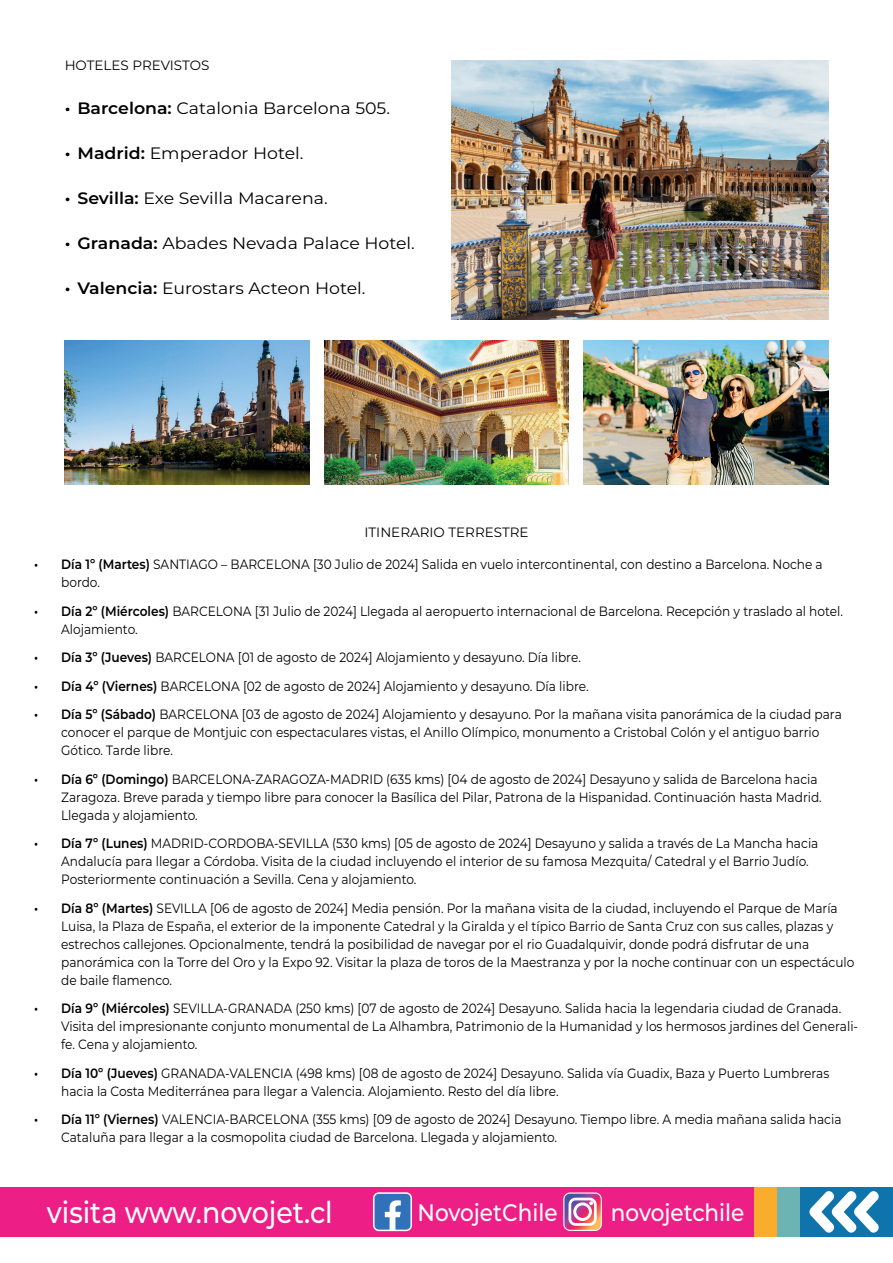
<style>
.page{position:relative;width:893px;height:1263px;background:#fff}
.page>*{position:absolute;margin:0;border:0;box-sizing:border-box;transform-origin:0 0}
.t1{font:500 30px "Montserrat";color:#fff;scale:.9 1}
.t2{font:500 23.85px "Montserrat";color:#fff;scale:.9 1}
.t3{font:16.5px "Montserrat";color:#000001;scale:1.05 1}
.t4{font:13.5px/18px "Montserrat";color:#000001;scale:.9 1}
.t5{font:13.5px "Montserrat";color:#000001}
.s1{font-weight:600}
</style>
<div class="page">
<div style="left:0;top:1187px;width:893px;height:49px;background:#ed1f87"></div>
<div style="left:754px;top:1187px;width:23px;height:49px;background:#faac2d"></div>
<div style="left:777px;top:1187px;width:24px;height:49px;background:#6cb4b3"></div>
<div style="left:801px;top:1187px;width:92px;height:49px;background:#0f74ab"></div>
<svg style="left:809px;top:1191px;width:70px;height:42px"></svg>
<div style="left:563px;top:1192px;width:39px;height:39px;border:1px solid #fff;border-radius:6px"></div>
<svg style="left:564px;top:1193px;width:37px;height:37px"></svg>
<div style="left:374px;top:1193px;width:37px;height:37px;background:#3071b9;border-radius:5px"></div>
<div style="left:373px;top:1192px;width:39px;height:39px;border:2px solid #fff;border-radius:5px"></div>
<svg style="left:385px;top:1200px;width:16px;height:30px"></svg>
<img style="left:584px;top:340px;width:244px;height:144px">
<img style="left:324px;top:340px;width:245px;height:144px">
<img style="left:65px;top:340px;width:244px;height:144px">
<img style="left:452px;top:61px;width:376px;height:259px">
<p class="t5" style="left:65px;top:56px;width:146px">HOTELES PREVISTOS</p>
<p class="t3" style="left:65px;top:96px;width:311px"><span class="s1">• Barcelona:</span> Catalonia Barcelona 505.</p>
<p class="t3" style="left:65px;top:141px;width:229px"><span class="s1">• Madrid:</span> Emperador Hotel.</p>
<p class="t3" style="left:65px;top:186px;width:252px"><span class="s1">• Sevilla:</span> Exe Sevilla Macarena.</p>
<p class="t3" style="left:65px;top:231px;width:335px"><span class="s1">• Granada:</span> Abades Nevada Palace Hotel.</p>
<p class="t3" style="left:65px;top:276px;width:288px"><span class="s1">• Valencia:</span> Eurostars Acteon Hotel.</p>
<p class="t5" style="left:364px;top:523px;width:166px">ITINERARIO TERRESTRE</p>
<p class="t4" style="left:61px;top:555px;width:848px;text-indent:-27px"><span class="s1">• Día 1º (Martes)</span> SANTIAGO – BARCELONA [30 Julio de 2024] Salida en vuelo intercontinental, con destino a Barcelona. Noche a bordo.</p>
<p class="t4" style="left:61px;top:601px;width:870px;text-indent:-27px"><span class="s1">• Día 2º (Miércoles)</span> BARCELONA [31 Julio de 2024] Llegada al aeropuerto internacional de Barcelona. Recepción y traslado al hotel.<br>Alojamiento.</p>
<p class="t4" style="left:34px;top:648px;width:609px"><span class="s1">• Día 3º (Jueves)</span> BARCELONA [01 de agosto de 2024] Alojamiento y desayuno. Día libre.</p>
<p class="t4" style="left:34px;top:676px;width:618px"><span class="s1">• Día 4º (Viernes)</span> BARCELONA [02 de agosto de 2024] Alojamiento y desayuno. Día libre.</p>
<p class="t4" style="left:61px;top:705px;width:869px;text-indent:-27px"><span class="s1">• Día 5º (Sábado)</span> BARCELONA [03 de agosto de 2024] Alojamiento y desayuno. Por la mañana visita panorámica de la ciudad para conocer el parque de Montjuic con espectaculares vistas, el Anillo Olímpico, monumento a Cristobal Colón y el antiguo barrio<br>Gótico. Tarde libre.</p>
<p class="t4" style="left:61px;top:769px;width:847px;text-indent:-27px"><span class="s1">• Día 6º (Domingo)</span> BARCELONA-ZARAGOZA-MADRID (635 kms) [04 de agosto de 2024] Desayuno y salida de Barcelona hacia<br>Zaragoza. Breve parada y tiempo libre para conocer la Basílica del Pilar, Patrona de la Hispanidad. Continuación hasta Madrid.<br>Llegada y alojamiento.</p>
<p class="t4" style="left:61px;top:834px;width:843px;text-indent:-27px"><span class="s1">• Día 7º (Lunes)</span> MADRID-CORDOBA-SEVILLA (530 kms) [05 de agosto de 2024] Desayuno y salida a través de La Mancha hacia<br>Andalucía para llegar a Córdoba. Visita de la ciudad incluyendo el interior de su famosa Mezquita/ Catedral y el Barrio Judío.<br>Posteriormente continuación a Sevilla. Cena y alojamiento.</p>
<p class="t4" style="left:61px;top:898px;width:883px;text-indent:-27px"><span class="s1">• Día 8º (Martes)</span> SEVILLA [06 de agosto de 2024] Media pensión. Por la mañana visita de la ciudad, incluyendo el Parque de María Luisa, la Plaza de España, el exterior de la imponente Catedral y la Giralda y el típico Barrio de Santa Cruz con sus calles, plazas y estrechos callejones. Opcionalmente, tendrá la posibilidad de navegar por el rio Guadalquivir, donde podrá disfrutar de una panorámica con la Torre del Oro y la Expo 92. Visitar la plaza de toros de la Maestranza y por la noche continuar con un espectáculo de baile flamenco.</p>
<p class="t4" style="left:61px;top:999px;width:887px;text-indent:-27px"><span class="s1">• Día 9º (Miércoles)</span> SEVILLA-GRANADA (250 kms) [07 de agosto de 2024] Desayuno. Salida hacia la legendaria ciudad de Granada.<br>Visita del impresionante conjunto monumental de La Alhambra, Patrimonio de la Humanidad y los hermosos jardines del Generali&shy;fe. Cena y alojamiento.</p>
<p class="t4" style="left:61px;top:1063px;width:855px;text-indent:-27px"><span class="s1">• Día 10º (Jueves)</span> GRANADA-VALENCIA (498 kms) [08 de agosto de 2024] Desayuno. Salida vía Guadix, Baza y Puerto Lumbreras hacia la Costa Mediterránea para llegar a Valencia. Alojamiento. Resto del día libre.</p>
<p class="t4" style="left:61px;top:1110px;width:868px;text-indent:-27px"><span class="s1">• Día 11º (Viernes)</span> VALENCIA-BARCELONA (355 kms) [09 de agosto de 2024] Desayuno. Tiempo libre. A media mañana salida hacia<br>Cataluña para llegar a la cosmopolita ciudad de Barcelona. Llegada y alojamiento.</p>
<h1 class="t1" style="left:47px;top:1191px;width:319px">visita www.novojet.cl</h1>
<h2 class="t2" style="left:417px;top:1195px;width:157px">NovojetChile</h2>
<h2 class="t2" style="left:611px;top:1195px;width:150px">novojetchile</h2>
</div>
